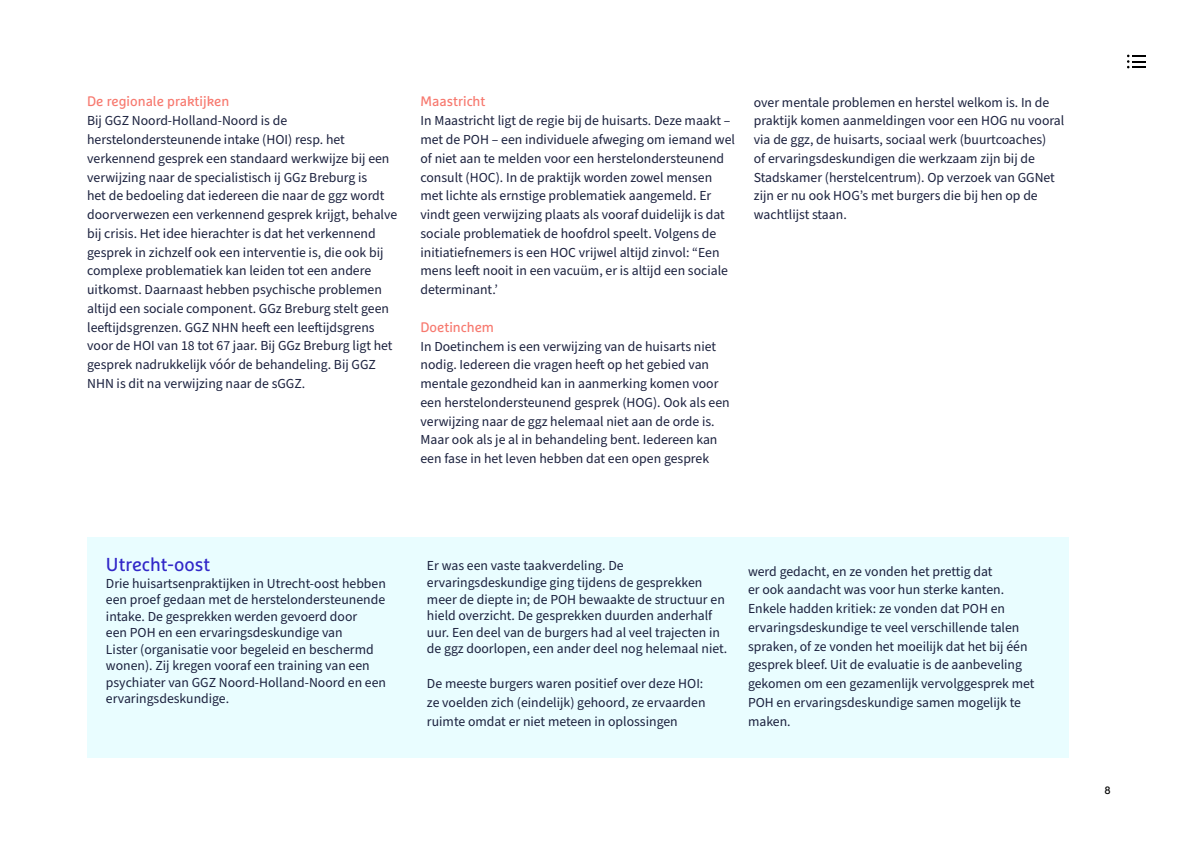
<style>
.page{position:relative;width:1200px;height:849px;background:#fff}
.page>*{position:absolute;margin:0;border:0;box-sizing:border-box;transform-origin:0 0}
.t1{font:18.75px "Marselis Pro";color:#3127c8}
.t2{font:13.75px/18.8px "Source Sans Pro";color:#1b213e}
.t3{font:13.75px "Marselis Pro";color:#f7796f}
.t4{font:10.62px "Marselis Pro";color:#000}
</style>
<div class="page">
<svg style="left:1127px;top:55px;width:19px;height:13px"></svg>
<div style="left:87px;top:537px;width:982px;height:220px;background:#e9fdff"></div>
<p class="t3" style="left:87px;top:93px;width:144px">De regionale praktijken</p>
<p class="t2" style="left:87px;top:112px;width:312px">Bij GGZ Noord-Holland-Noord is de herstelondersteunende intake (HOI) resp. het verkennend gesprek een standaard werkwijze bij een verwijzing naar de specialistisch ij GGz Breburg is<br>het de bedoeling dat iedereen die naar de ggz wordt doorverwezen een verkennend gesprek krijgt, behalve bij crisis. Het idee hierachter is dat het verkennend gesprek in zichzelf ook een interventie is, die ook bij complexe problematiek kan leiden tot een andere uitkomst. Daarnaast hebben psychische problemen altijd een sociale component. GGz Breburg stelt geen leeftijdsgrenzen. GGZ NHN heeft een leeftijdsgrens voor de HOI van 18 tot 67 jaar. Bij GGz Breburg ligt het gesprek nadrukkelijk vóór de behandeling. Bij GGZ NHN is dit na verwijzing naar de sGGZ.</p>
<p class="t3" style="left:420px;top:93px;width:67px">Maastricht</p>
<p class="t2" style="left:420px;top:112px;width:316px">In Maastricht ligt de regie bij de huisarts. Deze maakt – met de POH – een individuele afweging om iemand wel of niet aan te melden voor een herstelondersteunend consult (HOC). In de praktijk worden zowel mensen met lichte als ernstige problematiek aangemeld. Er vindt geen verwijzing plaats als vooraf duidelijk is dat sociale problematiek de hoofdrol speelt. Volgens de initiatiefnemers is een HOC vrijwel altijd zinvol: “Een mens leeft nooit in een vacuüm, er is altijd een sociale determinant.’</p>
<p class="t3" style="left:420px;top:318px;width:75px">Doetinchem</p>
<p class="t2" style="left:420px;top:337px;width:311px">In Doetinchem is een verwijzing van de huisarts niet nodig. Iedereen die vragen heeft op het gebied van mentale gezondheid kan in aanmerking komen voor een herstelondersteunend gesprek (HOG). Ook als een verwijzing naar de ggz helemaal niet aan de orde is.<br>Maar ook als je al in behandeling bent. Iedereen kan een fase in het leven hebben dat een open gesprek</p>
<p class="t2" style="left:754px;top:93px;width:312px">over mentale problemen en herstel welkom is. In de praktijk komen aanmeldingen voor een HOG nu vooral via de ggz, de huisarts, sociaal werk (buurtcoaches)<br>of ervaringsdeskundigen die werkzaam zijn bij de Stadskamer (herstelcentrum). Op verzoek van GGNet zijn er nu ook HOG’s met burgers die bij hen op de wachtlijst staan.</p>
<h1 class="t1" style="left:106px;top:553px;width:106px">Utrecht-oost</h1>
<p class="t2" style="left:106px;top:575px;width:282px;line-height:16.5px">Drie huisartsenpraktijken in Utrecht-oost hebben een proef gedaan met de herstelondersteunende intake. De gesprekken werden gevoerd door<br>een POH en een ervaringsdeskundige van<br>Lister (organisatie voor begeleid en beschermd wonen). Zij kregen vooraf een training van een psychiater van GGZ Noord-Holland-Noord en een ervaringsdeskundige.</p>
<p class="t2" style="left:427px;top:558px;width:302px;line-height:16.5px">Er was een vaste taakverdeling. De ervaringsdeskundige ging tijdens de gesprekken meer de diepte in; de POH bewaakte de structuur en hield overzicht. De gesprekken duurden anderhalf uur. Een deel van de burgers had al veel trajecten in de ggz doorlopen, een ander deel nog helemaal niet.</p>
<p class="t2" style="left:427px;top:674px;width:280px">De meeste burgers waren positief over deze HOI: ze voelden zich (eindelijk) gehoord, ze ervaarden ruimte omdat er niet meteen in oplossingen</p>
<p class="t2" style="left:748px;top:562px;width:288px">werd gedacht, en ze vonden het prettig dat<br>er ook aandacht was voor hun sterke kanten.<br>Enkele hadden kritiek: ze vonden dat POH en ervaringsdeskundige te veel verschillende talen spraken, of ze vonden het moeilijk dat het bij één gesprek bleef. Uit de evaluatie is de aanbeveling gekomen om een gezamenlijk vervolggesprek met POH en ervaringsdeskundige samen mogelijk te maken.</p>
<p class="t4" style="left:1104px;top:783px;width:8px">8</p>
</div>
